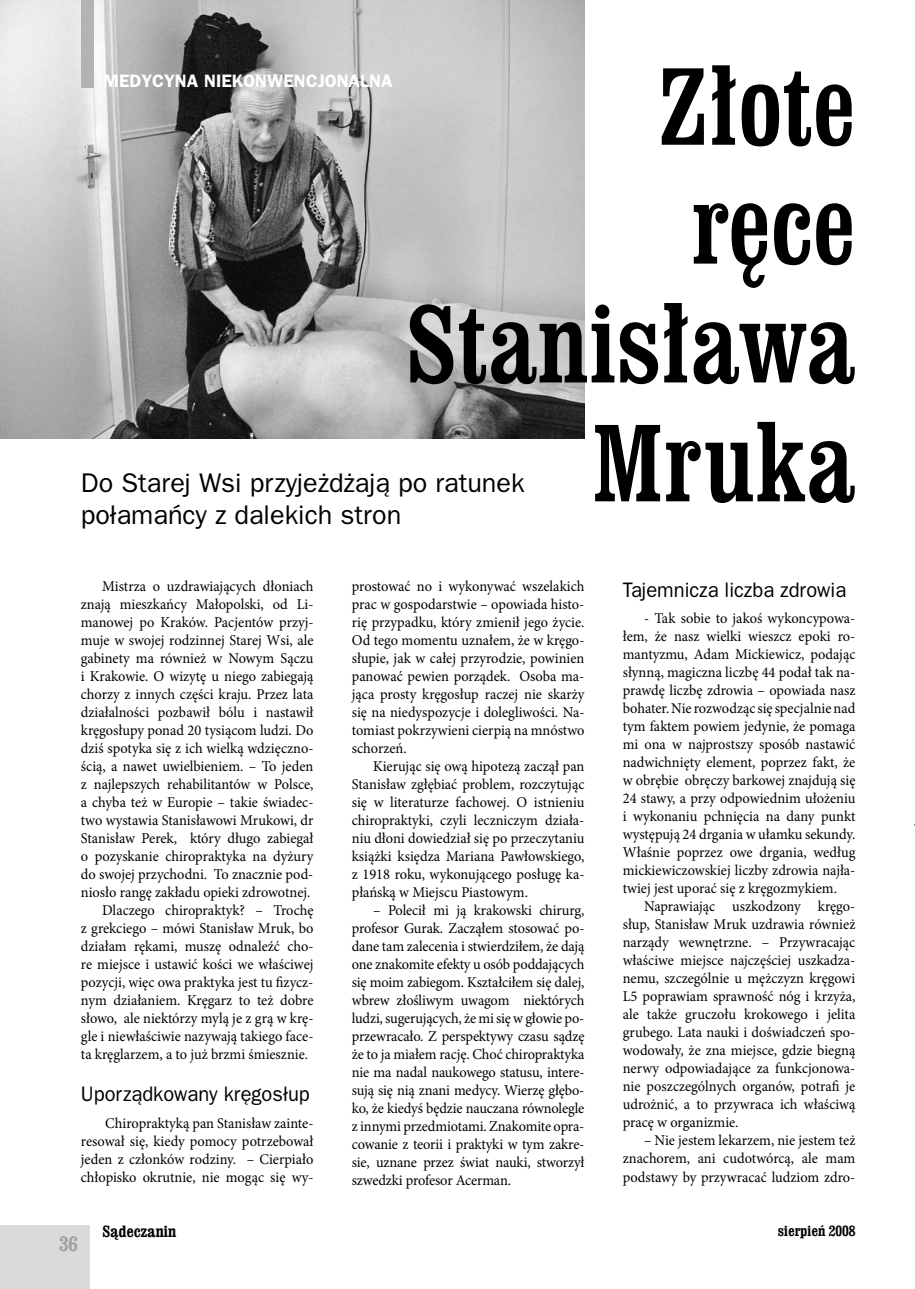
<style>
.page{position:relative;width:915px;height:1289px;background:#fff}
.page>*{position:absolute;margin:0;border:0;box-sizing:border-box;transform-origin:0 0}
.t1{font:99px/118.8px "Clarendon Cn PL";color:#000;text-align:right}
.t2{font:27px/32.4px "Frankfurt Gothic";color:#000}
.t3{font:21px "Frankfurt Gothic";color:#000;scale:.96 1}
.t4{font:700 condensed 21px "Clarendon";color:#9ea0a2}
.t5{font:700 18px "Frankfurt Gothic";color:#fff}
.t6{font:700 condensed 16.5px "Clarendon";color:#000}
.t7{font:15px/18px "Minion Pro";color:#000;text-align:justify;scale:.96 1}
.t8{font:700 condensed 15px "Clarendon";color:#000}
</style>
<div class="page">
<div style="left:0;top:1225px;width:89px;height:63px;background:#d9dadb"></div>
<img style="left:0;top:0;width:584px;height:438px">
<div style="left:81px;top:0;width:13px;height:87px;background:#b1b3b4"></div>
<p class="t5" style="left:103px;top:70px;width:291px">MEDYCYNA NIEKONWENCJONALNA</p>
<h1 class="t1" style="left:404px;top:44px;width:452px">Złote<br>ręce<br>Stanisława</h1>
<h2 class="t2" style="left:81px;top:466px;width:445px">Do Starej Wsi przyjeżdżają po ratunek połamańcy z dalekich stron</h2>
<h1 class="t1" style="left:591px;top:401px;width:265px">Mruka</h1>
<p class="t7" style="left:102px;top:577px;width:221px">Mistrza o uzdrawiających dłoniach</p>
<p class="t7" style="left:81px;top:595px;width:244px">znają mieszkańcy Małopolski, od Li-</p>
<p class="t7" style="left:81px;top:613px;width:244px">manowej po Kraków. Pacjentów przyj-</p>
<p class="t7" style="left:81px;top:631px;width:244px">muje w swojej rodzinnej Starej Wsi, ale</p>
<p class="t7" style="left:81px;top:649px;width:244px">gabinety ma również w Nowym Sączu</p>
<p class="t7" style="left:81px;top:667px;width:244px">i Krakowie. O wizytę u niego zabiegają</p>
<p class="t7" style="left:81px;top:685px;width:244px">chorzy z innych części kraju. Przez lata</p>
<p class="t7" style="left:81px;top:703px;width:244px">działalności pozbawił bólu i nastawił</p>
<p class="t7" style="left:81px;top:721px;width:244px">kręgosłupy ponad 20 tysiącom ludzi. Do</p>
<p class="t7" style="left:81px;top:739px;width:244px">dziś spotyka się z ich wielką wdzięczno-</p>
<p class="t7" style="left:81px;top:757px;width:244px">ścią, a nawet uwielbieniem. – To jeden</p>
<p class="t7" style="left:81px;top:775px;width:244px">z najlepszych rehabilitantów w Polsce,</p>
<p class="t7" style="left:81px;top:793px;width:244px">a chyba też w Europie – takie świadec-</p>
<p class="t7" style="left:81px;top:811px;width:244px">two wystawia Stanisławowi Mrukowi, dr</p>
<p class="t7" style="left:81px;top:829px;width:244px">Stanisław Perek, który długo zabiegał</p>
<p class="t7" style="left:81px;top:847px;width:244px">o pozyskanie chiropraktyka na dyżury</p>
<p class="t7" style="left:81px;top:865px;width:244px">do swojej przychodni. To znacznie pod-</p>
<p class="t7" style="left:81px;top:883px;width:240px">niosło rangę zakładu opieki zdrowotnej.</p>
<p class="t7" style="left:102px;top:901px;width:221px">Dlaczego chiropraktyk? – Trochę</p>
<p class="t7" style="left:81px;top:919px;width:244px">z grekciego – mówi Stanisław Mruk, bo</p>
<p class="t7" style="left:81px;top:937px;width:244px">działam rękami, muszę odnaleźć cho-</p>
<p class="t7" style="left:81px;top:955px;width:244px">re miejsce i ustawić kości we właściwej</p>
<p class="t7" style="left:81px;top:973px;width:244px">pozycji, więc owa praktyka jest tu fizycz-</p>
<p class="t7" style="left:81px;top:991px;width:244px">nym działaniem. Kręgarz to też dobre</p>
<p class="t7" style="left:81px;top:1009px;width:244px">słowo, ale niektórzy mylą je z grą w krę-</p>
<p class="t7" style="left:81px;top:1027px;width:244px">gle i niewłaściwie nazywają takiego face-</p>
<p class="t7" style="left:81px;top:1045px;width:238px">ta kręglarzem, a to już brzmi śmiesznie.</p>
<h3 class="t3" style="left:81px;top:1082px;width:240px">Uporządkowany kręgosłup</h3>
<p class="t7" style="left:81px;top:1114px;width:244px;text-indent:24px">Chiropraktyką pan Stanisław zainte&shy;resował się, kiedy pomocy potrzebował jeden z członków rodziny. – Cierpiało chłopisko okrutnie, nie mogąc się wy-</p>
<h3 class="t4" style="left:59px;top:1231px;width:20px">36</h3>
<p class="t6" style="left:102px;top:1220px;width:75px">Sądeczanin</p>
<p class="t7" style="left:351px;top:577px;width:244px">prostować no i wykonywać wszelakich prac w gospodarstwie – opowiada histo&shy;rię przypadku, który zmienił jego życie.<br>Od tego momentu uznałem, że w kręgo&shy;słupie, jak w całej przyrodzie, powinien panować pewien porządek. Osoba ma&shy;jąca prosty kręgosłup raczej nie skarży się na niedyspozycje i dolegliwości. Na&shy;tomiast pokrzywieni cierpią na mnóstwo schorzeń.</p>
<p class="t7" style="left:351px;top:757px;width:244px;text-indent:21px">Kierując się ową hipotezą zaczął pan Stanisław zgłębiać problem, rozczytując się w literaturze fachowej. O istnieniu chiropraktyki, czyli leczniczym działa&shy;niu dłoni dowiedział się po przeczytaniu książki księdza Mariana Pawłowskiego, z 1918 roku, wykonującego posługę ka&shy;płańską w Miejscu Piastowym.</p>
<p class="t7" style="left:351px;top:901px;width:244px;text-indent:21px">– Polecił mi ją krakowski chirurg, profesor Gurak. Zacząłem stosować po&shy;dane tam zalecenia i stwierdziłem, że dają one znakomite efekty u osób poddających się moim zabiegom. Kształciłem się dalej, wbrew złośliwym uwagom niektórych ludzi, sugerujących, że mi się w głowie po&shy;przewracało. Z perspektywy czasu sądzę że to ja miałem rację. Choć chiropraktyka nie ma nadal naukowego statusu, intere&shy;sują się nią znani medycy. Wierzę głębo&shy;ko, że kiedyś będzie nauczana równolegle z innymi przedmiotami. Znakomite opra&shy;cowanie z teorii i praktyki w tym zakre&shy;sie, uznane przez świat nauki, stworzył szwedzki profesor Acerman.</p>
<h3 class="t3" style="left:622px;top:578px;width:234px">Tajemnicza liczba zdrowia</h3>
<p class="t7" style="left:622px;top:609px;width:244px;text-indent:21px">- Tak sobie to jakoś wykoncypowa&shy;łem, że nasz wielki wieszcz epoki ro&shy;mantyzmu, Adam Mickiewicz, podając słynną, magiczna liczbę 44 podał tak na&shy;prawdę liczbę zdrowia – opowiada nasz bohater. Nie rozwodząc się specjalnie nad tym faktem powiem jedynie, że pomaga mi ona w najprostszy sposób nastawić nadwichnięty element, poprzez fakt, że w obrębie obręczy barkowej znajdują się 24 stawy, a przy odpowiednim ułożeniu i wykonaniu pchnięcia na dany punkt występują 24 drgania w ułamku sekundy.<br>Właśnie poprzez owe drgania, według mickiewiczowskiej liczby zdrowia najła&shy;twiej jest uporać się z kręgozmykiem.</p>
<p class="t7" style="left:622px;top:897px;width:244px;text-indent:21px">Naprawiając uszkodzony kręgo&shy;słup, Stanisław Mruk uzdrawia również narządy wewnętrzne. – Przywracając właściwe miejsce najczęściej uszkadza&shy;nemu, szczególnie u mężczyzn kręgowi L5 poprawiam sprawność nóg i krzyża, ale także gruczołu krokowego i jelita grubego. Lata nauki i doświadczeń spo&shy;wodowały, że zna miejsce, gdzie biegną nerwy odpowiadające za funkcjonowa&shy;nie poszczególnych organów, potrafi je udrożnić, a to przywraca ich właściwą pracę w organizmie.</p>
<p class="t7" style="left:622px;top:1131px;width:244px;text-indent:21px">– Nie jestem lekarzem, nie jestem też znachorem, ani cudotwórcą, ale mam podstawy by przywracać ludziom zdro-</p>
<p class="t8" style="left:777px;top:1221px;width:79px">sierpień 2008</p>
</div>
